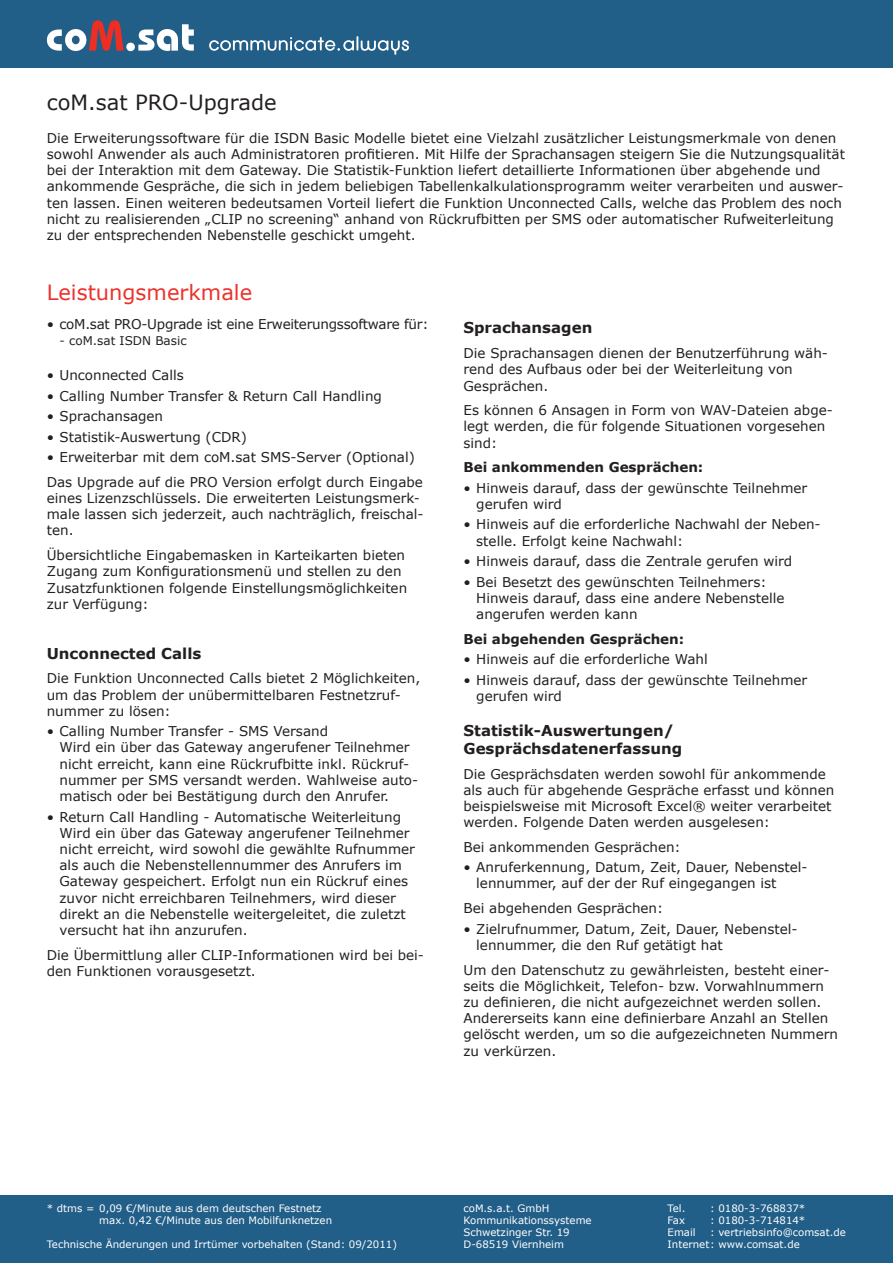
<style>
.page{position:relative;width:893px;height:1263px;background:#fff}
.page>*{position:absolute;margin:0;border:0;box-sizing:border-box;transform-origin:0 0}
.t1{font:21px "Verdana";color:#231f20}
.t2{font:21px "Verdana";color:#ec312c}
.t3{font:700 15px/18px "Verdana";color:#231f20}
.t4{font:13.5px/16.2px "Verdana";color:#231f20}
.t5{font:13.5px "Verdana";letter-spacing:-.02em;color:#231f20}
.t6{font:700 13.5px "Verdana";color:#231f20}
.t7{font:12px "Verdana";color:#231f20}
.t8{font:10.2px/12.3px "Verdana";color:#fff}
</style>
<div class="page">
<div style="left:0;top:0;width:893px;height:68px;background:#215e88"></div>
<div style="left:0;top:1196px;width:893px;height:67px;background:#215e88"></div>
<svg style="left:47px;top:20px;width:147px;height:31px"></svg>
<svg style="left:209px;top:36px;width:200px;height:19px"></svg>
<h1 class="t1" style="left:47px;top:89px;width:231px">coM.sat PRO-Upgrade</h1>
<p class="t4" style="left:47px;top:130px;width:800px">Die Erweiterungssoftware für die ISDN Basic Modelle bietet eine Vielzahl zusätzlicher Leistungsmerkmale von denen sowohl Anwender als auch Administratoren profitieren. Mit Hilfe der Sprachansagen steigern Sie die Nutzungsqualität bei der Interaktion mit dem Gateway. Die Statistik-Funktion liefert detaillierte Informationen über abgehende und ankommende Gespräche, die sich in jedem beliebigen Tabellenkalkulationsprogramm weiter verarbeiten und auswer&shy;ten lassen. Einen weiteren bedeutsamen Vorteil liefert die Funktion Unconnected Calls, welche das Problem des noch nicht zu realisierenden „CLIP no screening“ anhand von Rückrufbitten per SMS oder automatischer Rufweiterleitung zu der entsprechenden Nebenstelle geschickt umgeht.</p>
<h1 class="t2" style="left:47px;top:279px;width:207px">Leistungsmerkmale</h1>
<p class="t5" style="left:47px;top:315px;width:383px">• coM.sat PRO-Upgrade ist eine Erweiterungssoftware für:</p>
<p class="t7" style="left:60px;top:333px;width:129px">- coM.sat ISDN Basic</p>
<p class="t4" style="left:47px;top:367px;width:139px">• Unconnected Calls</p>
<p class="t4" style="left:47px;top:388px;width:337px">• Calling Number Transfer &amp; Return Call Handling</p>
<p class="t4" style="left:47px;top:408px;width:118px">• Sprachansagen</p>
<p class="t4" style="left:47px;top:429px;width:202px">• Statistik-Auswertung (CDR)</p>
<p class="t4" style="left:47px;top:445px;width:378px;line-height:24.8px">• Erweiterbar mit dem coM.sat SMS-Server (Optional)<br>Das Upgrade auf die PRO Version erfolgt durch Eingabe</p>
<p class="t4" style="left:47px;top:490px;width:378px">eines Lizenzschlüssels. Die erweiterten Leistungsmerk&shy;male lassen sich jederzeit, auch nachträglich, freischal&shy;ten.</p>
<p class="t4" style="left:47px;top:547px;width:362px">Übersichtliche Eingabemasken in Karteikarten bieten Zugang zum Konfigurationsmenü und stellen zu den Zusatzfunktionen folgende Einstellungsmöglichkeiten zur Verfügung:</p>
<p class="t3" style="left:47px;top:644px;width:156px">Unconnected Calls</p>
<p class="t4" style="left:47px;top:671px;width:375px">Die Funktion Unconnected Calls bietet 2 Möglichkeiten, um das Problem der unübermittelbaren Festnetzruf&shy;nummer zu lösen:</p>
<p class="t4" style="left:60px;top:723px;width:360px;text-indent:-13px">• Calling Number Transfer - SMS Versand<br>Wird ein über das Gateway angerufener Teilnehmer nicht erreicht, kann eine Rückrufbitte inkl. Rückruf&shy;nummer per SMS versandt werden. Wahlweise auto&shy;matisch oder bei Bestätigung durch den Anrufer.</p>
<p class="t4" style="left:60px;top:809px;width:357px;text-indent:-13px">• Return Call Handling - Automatische Weiterleitung Wird ein über das Gateway angerufener Teilnehmer nicht erreicht, wird sowohl die gewählte Rufnummer als auch die Nebenstellennummer des Anrufers im Gateway gespeichert. Erfolgt nun ein Rückruf eines zuvor nicht erreichbaren Teilnehmers, wird dieser direkt an die Nebenstelle weitergeleitet, die zuletzt versucht hat ihn anzurufen.</p>
<p class="t4" style="left:47px;top:947px;width:379px">Die Übermittlung aller CLIP-Informationen wird bei bei&shy;den Funktionen vorausgesetzt.</p>
<p class="t3" style="left:463px;top:319px;width:130px">Sprachansagen</p>
<p class="t4" style="left:463px;top:345px;width:366px">Die Sprachansagen dienen der Benutzerführung wäh&shy;rend des Aufbaus oder bei der Weiterleitung von<br>Gesprächen.</p>
<p class="t4" style="left:463px;top:402px;width:371px">Es können 6 Ansagen in Form von WAV-Dateien abge&shy;legt werden, die für folgende Situationen vorgesehen sind:</p>
<p class="t6" style="left:463px;top:459px;width:241px">Bei ankommenden Gesprächen:</p>
<p class="t4" style="left:476px;top:480px;width:333px;text-indent:-13px">• Hinweis darauf, dass der gewünschte Teilnehmer gerufen wird</p>
<p class="t4" style="left:476px;top:517px;width:346px;text-indent:-13px">• Hinweis auf die erforderliche Nachwahl der Neben&shy;stelle. Erfolgt keine Nachwahl:</p>
<p class="t4" style="left:463px;top:553px;width:330px">• Hinweis darauf, dass die Zentrale gerufen wird</p>
<p class="t4" style="left:476px;top:574px;width:310px;text-indent:-13px">• Bei Besetzt des gewünschten Teilnehmers:<br>Hinweis darauf, dass eine andere Nebenstelle angerufen werden kann</p>
<p class="t6" style="left:463px;top:630px;width:222px">Bei abgehenden Gesprächen:</p>
<p class="t4" style="left:463px;top:651px;width:246px">• Hinweis auf die erforderliche Wahl</p>
<p class="t4" style="left:476px;top:672px;width:333px;text-indent:-13px">• Hinweis darauf, dass der gewünschte Teilnehmer gerufen wird</p>
<p class="t3" style="left:463px;top:721px;width:220px">Statistik-Auswertungen/<br>Gesprächsdatenerfassung</p>
<p class="t4" style="left:463px;top:766px;width:372px">Die Gesprächsdaten werden sowohl für ankommende als auch für abgehende Gespräche erfasst und können beispielsweise mit Microsoft Excel® weiter verarbeitet werden. Folgende Daten werden ausgelesen:</p>
<p class="t4" style="left:463px;top:839px;width:219px">Bei ankommenden Gesprächen:</p>
<p class="t4" style="left:476px;top:859px;width:333px;text-indent:-13px">• Anruferkennung, Datum, Zeit, Dauer, Nebenstel&shy;lennummer, auf der der Ruf eingegangen ist</p>
<p class="t4" style="left:463px;top:900px;width:201px">Bei abgehenden Gesprächen:</p>
<p class="t4" style="left:476px;top:921px;width:323px;text-indent:-13px">• Zielrufnummer, Datum, Zeit, Dauer, Nebenstel&shy;lennummer, die den Ruf getätigt hat</p>
<p class="t4" style="left:463px;top:962px;width:376px">Um den Datenschutz zu gewährleisten, besteht einer&shy;seits die Möglichkeit, Telefon- bzw. Vorwahlnummern zu definieren, die nicht aufgezeichnet werden sollen.<br>Andererseits kann eine definierbare Anzahl an Stellen gelöscht werden, um so die aufgezeichneten Nummern zu verkürzen.</p>
<p class="t8" style="left:99px;top:1202px;width:234px;text-indent:-52px">* dtms = 0,09 €/Minute aus dem deutschen Festnetz max. 0,42 €/Minute aus den Mobilfunknetzen</p>
<p class="t8" style="left:47px;top:1239px;width:352px">Technische Änderungen und Irrtümer vorbehalten (Stand: 09/2011)</p>
<p class="t8" style="left:463px;top:1202px;width:126px">coM.s.a.t. GmbH<br>Kommunikationssysteme<br>Schwetzinger Str. 19<br>D-68519 Viernheim</p>
<p class="t8" style="left:668px;top:1202px;width:19px">Tel.</p>
<p class="t8" style="left:710px;top:1202px;width:97px">: 0180-3-768837*</p>
<p class="t8" style="left:668px;top:1214px;width:19px">Fax</p>
<p class="t8" style="left:710px;top:1214px;width:97px">: 0180-3-714814*</p>
<p class="t8" style="left:668px;top:1226px;width:30px">Email</p>
<p class="t8" style="left:668px;top:1226px;width:180px;text-indent:43px">: vertriebsinfo@comsat.de<br>Internet: www.comsat.de</p>
</div>
